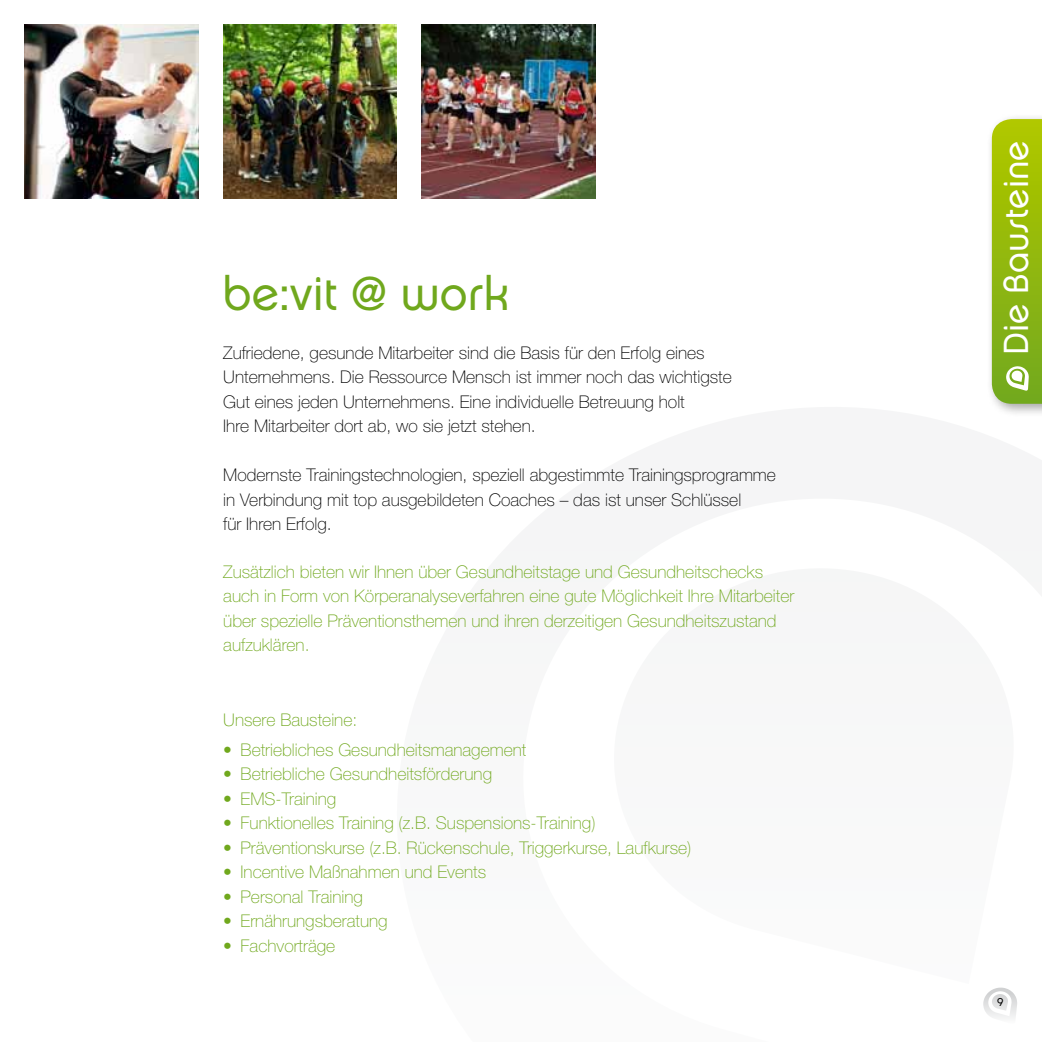
<style>
.page{position:relative;width:1042px;height:1042px;background:#fff}
.page>*{position:absolute;margin:0;border:0;box-sizing:border-box;transform-origin:0 0}
.t1{font:47.25px "Chalet London Nineteen Seventy";color:#70a81d}
.t2{font:34.82px "Chalet London Nineteen Seventy";color:#fff}
.t3{font:100 17.5px/24.5px "Helvetica Neue LT Std";color:#70a81d}
.t4{font:100 17.5px/24.5px "Helvetica Neue LT Std";color:#000}
.t5{font:11.38px "Chalet London Nineteen Seventy";color:#000}
</style>
<div class="page">
<div style="left:986px;top:113px;width:56px;height:304px;background:#000;opacity:.35"></div>
<svg style="left:992px;top:119px;width:50px;height:285px;background:#95ba14"></svg>
<img style="left:422px;top:25px;width:173px;height:173px">
<img style="left:25px;top:25px;width:173px;height:173px">
<img style="left:223px;top:25px;width:174px;height:173px">
<svg style="left:983px;top:987px;width:34px;height:31px"></svg>
<h1 class="t1" style="left:223px;top:264px;width:288px">be:vit @ work</h1>
<p class="t4" style="left:223px;top:340px;width:510px">Zufriedene, gesunde Mitarbeiter sind die Basis für den Erfolg eines Unternehmens. Die Ressource Mensch ist immer noch das wichtigste Gut eines jeden Unternehmens. Eine individuelle Betreuung holt<br>Ihre Mitarbeiter dort ab, wo sie jetzt stehen.</p>
<p class="t4" style="left:223px;top:463px;width:554px">Modernste Trainingstechnologien, speziell abgestimmte Trainingsprogramme in Verbindung mit top ausgebildeten Coaches – das ist unser Schlüssel<br>für Ihren Erfolg.</p>
<p class="t3" style="left:223px;top:559px;width:572px">Zusätzlich bieten wir Ihnen über Gesundheitstage und Gesundheitschecks auch in Form von Körperanalyseverfahren eine gute Möglichkeit Ihre Mitarbeiter über spezielle Präventionsthemen und ihren derzeitigen Gesundheitszustand aufzuklären.</p>
<p class="t3" style="left:223px;top:708px;width:136px">Unsere Bausteine:</p>
<p class="t3" style="left:223px;top:737px;width:305px">• Betriebliches Gesundheitsmanagement</p>
<p class="t3" style="left:223px;top:762px;width:270px">• Betriebliche Gesundheitsförderung</p>
<p class="t3" style="left:223px;top:786px;width:115px">• EMS-Training</p>
<p class="t3" style="left:223px;top:811px;width:374px">• Funktionelles Training (z.B. Suspensions-Training)</p>
<p class="t3" style="left:223px;top:835px;width:470px">• Präventionskurse (z.B. Rückenschule, Triggerkurse, Laufkurse)</p>
<p class="t3" style="left:223px;top:860px;width:264px">• Incentive Maßnahmen und Events</p>
<p class="t3" style="left:223px;top:884px;width:141px">• Personal Training</p>
<p class="t3" style="left:223px;top:909px;width:166px">• Ernährungsberatung</p>
<p class="t3" style="left:223px;top:933px;width:113px">• Fachvorträge</p>
<h2 class="t2" style="left:995px;top:355px;width:216px;rotate:-90deg">Die Bausteine</h2>
<p class="t5" style="left:997px;top:995px;width:8px">9</p>
</div>
